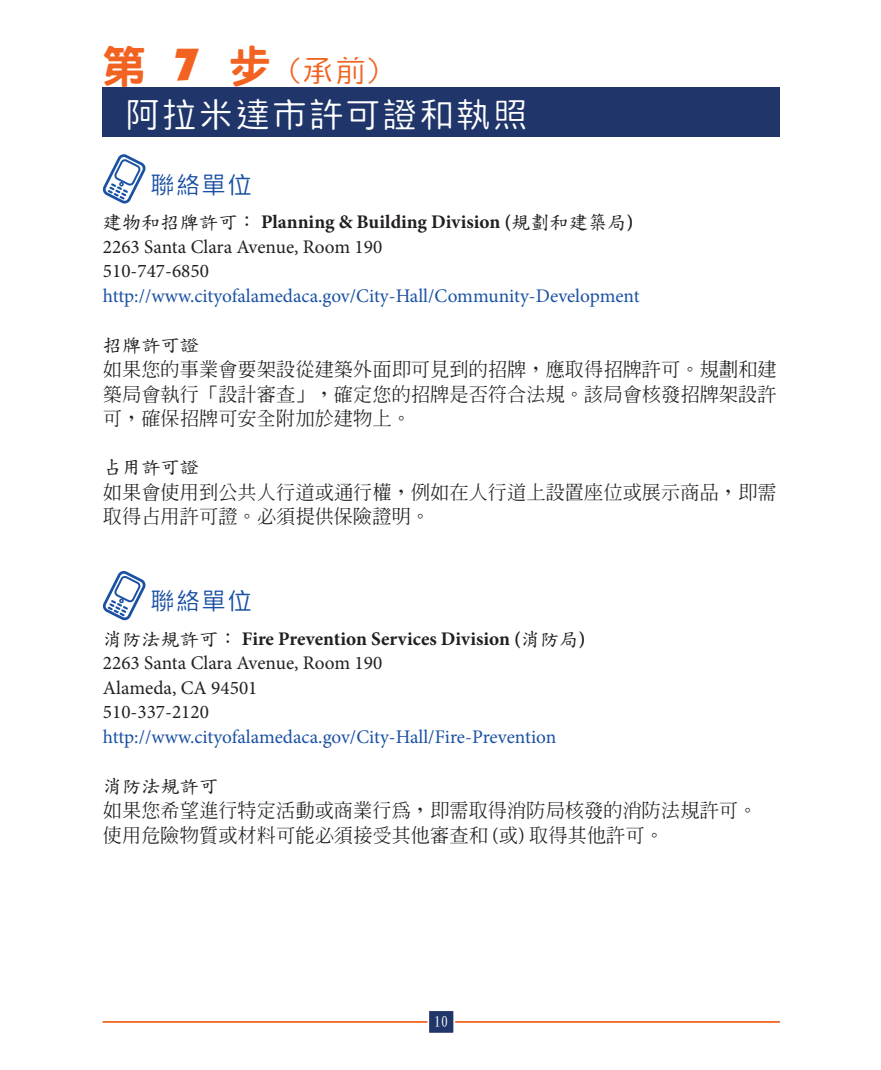
<style>
.page{position:relative;width:881px;height:1070px;background:#fff}
.page>*{position:absolute;margin:0;border:0;box-sizing:border-box;transform-origin:0 0}
.t1{font:800 45.5px "Han Wang Hei";color:#f26322}
.t2{font:300 35px "Han Wang Hei";letter-spacing:.05em;color:#fff}
.t3{font:300 24.5px "Han Wang Hei";letter-spacing:.05em;color:#1a51a3}
.t4{font:500 19.25px/24.5px "Han Wang Ming";color:#231f20}
.t5{font:19.25px/24.5px "Minion Pro";color:#231f20}
.t6{font:19.25px "Minion Pro";color:#1a51a3}
.t7{font:19.25px "DF Kai Shu SB Estd BF";color:#231f20}
.t8{font:14px "DF Kai Shu SB Estd BF";color:#fff}
.s1{font-family:"Kabel IT Cby BT";font-weight:900}
.s2{font-family:"Kabel IT Cby BT";font-weight:400;font-size:31.5px}
.s3{font-weight:300;font-size:31.5px}
.s4{font-family:"DF Kai Shu SB Estd BF"}
.s5{font-weight:700}
.s6{font-family:"Minion Pro";font-weight:400}
</style>
<div class="page">
<hr style="left:103px;top:1021px;width:677px;height:1px;background:#f26322">
<div style="left:102px;top:88px;width:678px;height:49px;background:#20366a"></div>
<div style="left:428px;top:1010px;width:26px;height:23px;background:#20366a"></div>
<div style="left:427px;top:1009px;width:28px;height:25px;border:2px solid #fff"></div>
<svg style="left:102px;top:154px;width:44px;height:49px"></svg>
<svg style="left:102px;top:571px;width:44px;height:48px"></svg>
<h1 class="t1" style="left:101px;top:44px;width:279px">第 <span class="s1">7</span> 步 <span class="s2">(</span><span class="s3">承前</span><span class="s2">)</span></h1>
<h2 class="t2" style="left:125px;top:96px;width:404px">阿拉米達市許可證和執照</h2>
<p class="t3" style="left:150px;top:172px;width:103px">聯絡單位</p>
<p class="t5" style="left:103px;top:211px;width:532px"><span class="s4">建物和招牌許可：</span> <span class="s5">Planning &amp; Building Division (</span><span class="s4">規劃和建築局</span><span class="s5">)<br></span>2263 Santa Clara Avenue, Room 190<br>510-747-6850</p>
<p class="t6" style="left:103px;top:288px;width:538px">http://www.cityofalamedaca.gov/City-Hall/Community-Development</p>
<p class="t7" style="left:103px;top:335px;width:108px">招牌許可證</p>
<p class="t4" style="left:103px;top:357px;width:675px;text-align:justify">如果您的事業會要架設從建築外面即可見到的招牌，應取得招牌許可。規劃和建築局會執行「設計審查」，確定您的招牌是否符合法規。該局會核發招牌架設許可，確保招牌可安全附加於建物上。</p>
<p class="t7" style="left:103px;top:458px;width:108px">占用許可證</p>
<p class="t4" style="left:103px;top:479px;width:675px">如果會使用到公共人行道或通行權，例如在人行道上設置座位或展示商品，即需取得占用許可證。必須提供保險證明。</p>
<p class="t3" style="left:150px;top:588px;width:103px">聯絡單位</p>
<p class="t5" style="left:103px;top:628px;width:484px"><span class="s4">消防法規許可：</span> <span class="s5">Fire Prevention Services Division (</span><span class="s4">消防局</span><span class="s5">)<br></span>2263 Santa Clara Avenue, Room 190<br>Alameda, CA 94501<br>510-337-2120</p>
<p class="t6" style="left:103px;top:729px;width:455px">http://www.cityofalamedaca.gov/City-Hall/Fire-Prevention</p>
<p class="t7" style="left:103px;top:776px;width:117px">消防法規許可</p>
<p class="t4" style="left:103px;top:798px;width:656px">如果您希望進行特定活動或商業行為，即需取得消防局核發的消防法規許可。使用危險物質或材料可能必須接受其他審查和 <span class="s6">(</span>或<span class="s6">)</span> 取得其他許可。</p>
<p class="t8" style="left:434px;top:1014px;width:15px">10</p>
</div>
